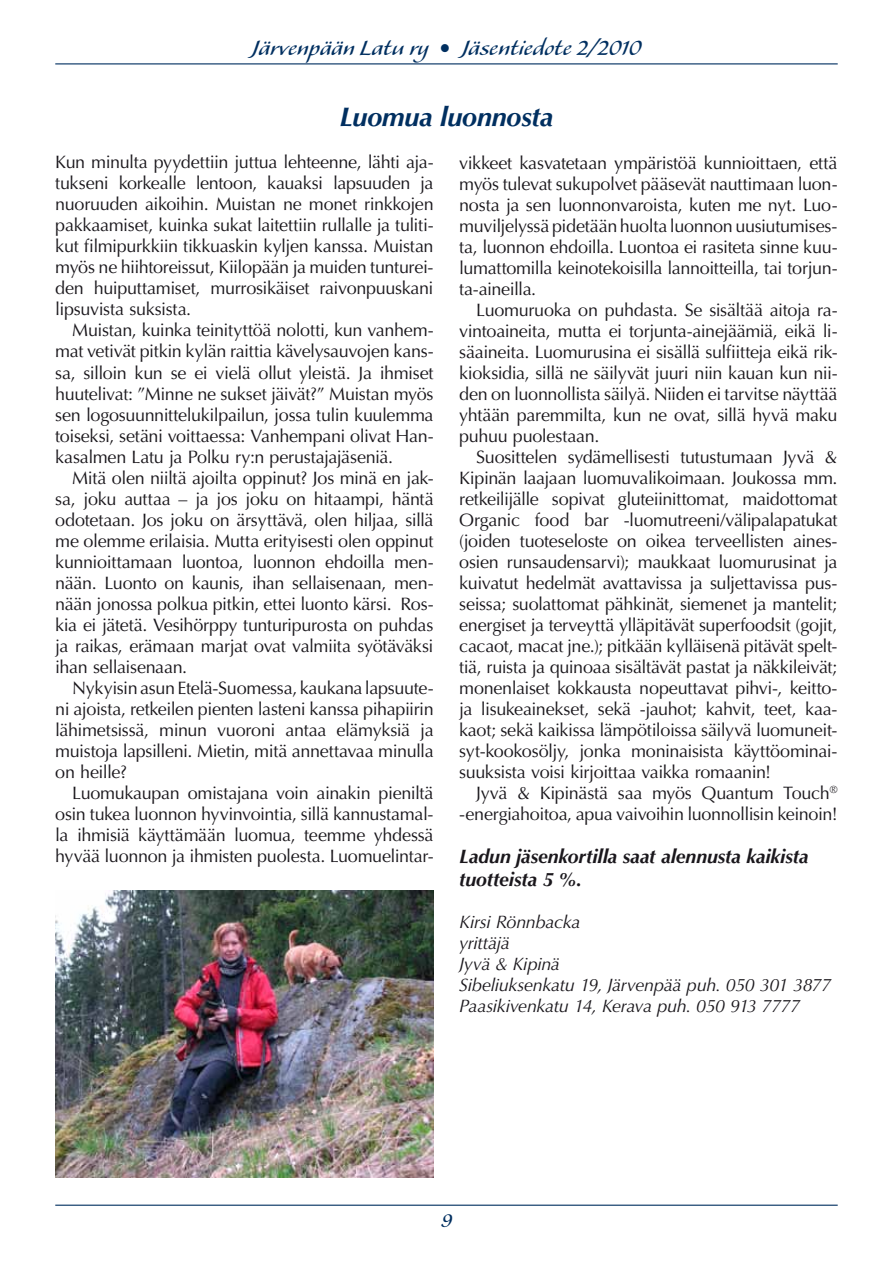
<style>
.page{position:relative;width:893px;height:1263px;background:#fff}
.page>*{position:absolute;margin:0;border:0;box-sizing:border-box;transform-origin:0 0}
.t1{font:27px "Alexa Std";color:#002f60}
.t2{font:italic 700 27px "Optima LT Std";letter-spacing:-.01em;color:#002f60}
.t3{font:24px "Alexa Std";color:#002f60}
.t4{font:italic 700 19.5px/22.5px "Optima LT Std";letter-spacing:-.01em;color:#1a171c}
.t5{font:18px/21px "Optima LT Std";letter-spacing:-.025em;color:#1a171c;text-align:justify}
.t6{font:italic 18px/21px "Optima LT Std";letter-spacing:-.02em;color:#1a171c}
</style>
<div class="page">
<img style="left:55px;top:890px;width:379px;height:288px">
<hr style="left:55px;top:63px;width:783px;height:1px;background:#002f60">
<hr style="left:55px;top:1204px;width:783px;height:2px;background:#002f60">
<h1 class="t1" style="left:252px;top:35px;width:391px">Järvenpään Latu ry • Jäsentiedote 2/2010</h1>
<h1 class="t2" style="left:339px;top:101px;width:215px">Luomua luonnosta</h1>
<p class="t5" style="left:55px;top:152px;width:380px">Kun minulta pyydettiin juttua lehteenne, lähti aja&shy;tukseni korkealle lentoon, kauaksi lapsuuden ja nuoruuden aikoihin. Muistan ne monet rinkkojen pakkaamiset, kuinka sukat laitettiin rullalle ja tuliti&shy;kut filmipurkkiin tikkuaskin kyljen kanssa. Muistan myös ne hiihtoreissut, Kiilopään ja muiden tunturei&shy;den huiputtamiset, murrosikäiset raivonpuuskani lipsuvista suksista.</p>
<p class="t5" style="left:55px;top:320px;width:380px;text-indent:17px">Muistan, kuinka teinityttöä nolotti, kun vanhem&shy;mat vetivät pitkin kylän raittia kävelysauvojen kans&shy;sa, silloin kun se ei vielä ollut yleistä. Ja ihmiset huutelivat: ”Minne ne sukset jäivät?” Muistan myös sen logosuunnittelukilpailun, jossa tulin kuulemma toiseksi, setäni voittaessa: Vanhempani olivat Han&shy;kasalmen Latu ja Polku ry:n perustajajäseniä.</p>
<p class="t5" style="left:55px;top:467px;width:380px;text-indent:17px">Mitä olen niiltä ajoilta oppinut? Jos minä en jak&shy;sa, joku auttaa – ja jos joku on hitaampi, häntä odotetaan. Jos joku on ärsyttävä, olen hiljaa, sillä me olemme erilaisia. Mutta erityisesti olen oppinut kunnioittamaan luontoa, luonnon ehdoilla men&shy;nään. Luonto on kaunis, ihan sellaisenaan, men&shy;nään jonossa polkua pitkin, ettei luonto kärsi. Ros&shy;kia ei jätetä. Vesihörppy tunturipurosta on puhdas ja raikas, erämaan marjat ovat valmiita syötäväksi ihan sellaisenaan.</p>
<p class="t5" style="left:55px;top:677px;width:380px;text-indent:17px">Nykyisin asun Etelä-Suomessa, kaukana lapsuute&shy;ni ajoista, retkeilen pienten lasteni kanssa pihapiirin lähimetsissä, minun vuoroni antaa elämyksiä ja muistoja lapsilleni. Mietin, mitä annettavaa minulla on heille?</p>
<p class="t5" style="left:55px;top:782px;width:380px;text-indent:17px">Luomukaupan omistajana voin ainakin pieniltä osin tukea luonnon hyvinvointia, sillä kannustamal&shy;la ihmisiä käyttämään luomua, teemme yhdessä hyvää luonnon ja ihmisten puolesta. Luomuelintar-</p>
<p class="t5" style="left:459px;top:152px;width:380px">vikkeet kasvatetaan ympäristöä kunnioittaen, että myös tulevat sukupolvet pääsevät nauttimaan luon&shy;nosta ja sen luonnonvaroista, kuten me nyt. Luo&shy;muviljelyssä pidetään huolta luonnon uusiutumises&shy;ta, luonnon ehdoilla. Luontoa ei rasiteta sinne kuu&shy;lumattomilla keinotekoisilla lannoitteilla, tai torjun&shy;ta-aineilla.</p>
<p class="t5" style="left:459px;top:299px;width:380px;text-indent:17px">Luomuruoka on puhdasta. Se sisältää aitoja ra&shy;vintoaineita, mutta ei torjunta-ainejäämiä, eikä li&shy;säaineita. Luomurusina ei sisällä sulfiitteja eikä rik&shy;kioksidia, sillä ne säilyvät juuri niin kauan kun nii&shy;den on luonnollista säilyä. Niiden ei tarvitse näyttää yhtään paremmilta, kun ne ovat, sillä hyvä maku puhuu puolestaan.</p>
<p class="t5" style="left:459px;top:446px;width:380px;text-indent:17px">Suosittelen sydämellisesti tutustumaan Jyvä &amp; Kipinän laajaan luomuvalikoimaan. Joukossa mm. retkeilijälle sopivat gluteiinittomat, maidottomat Organic food bar -luomutreeni/välipalapatukat (joiden tuoteseloste on oikea terveellisten aines&shy;osien runsaudensarvi); maukkaat luomurusinat ja kuivatut hedelmät avattavissa ja suljettavissa pus&shy;seissa; suolattomat pähkinät, siemenet ja mantelit; energiset ja terveyttä ylläpitävät superfoodsit (gojit, cacaot, macat jne.); pitkään kylläisenä pitävät spelt&shy;tiä, ruista ja quinoaa sisältävät pastat ja näkkileivät; monenlaiset kokkausta nopeuttavat pihvi-, keitto&shy;ja lisukeainekset, sekä -jauhot; kahvit, teet, kaa&shy;kaot; sekä kaikissa lämpötiloissa säilyvä luomuneit&shy;syt-kookosöljy, jonka moninaisista käyttöominai&shy;suuksista voisi kirjoittaa vaikka romaanin!</p>
<p class="t5" style="left:459px;top:783px;width:380px;text-align:right">Jyvä &amp; Kipinästä saa myös Quantum Touch<sup>® </sup>-energiahoitoa, apua vaivoihin luonnollisin keinoin!</p>
<p class="t4" style="left:459px;top:845px;width:351px">Ladun jäsenkortilla saat alennusta kaikista tuotteista 5 %.</p>
<p class="t6" style="left:459px;top:911px;width:374px">Kirsi Rönnbacka<br>yrittäjä<br>Jyvä &amp; Kipinä<br>Sibeliuksenkatu 19, Järvenpää puh. 050 301 3877<br>Paasikivenkatu 14, Kerava puh. 050 913 7777</p>
<h2 class="t3" style="left:441px;top:1209px;width:12px">9</h2>
</div>
